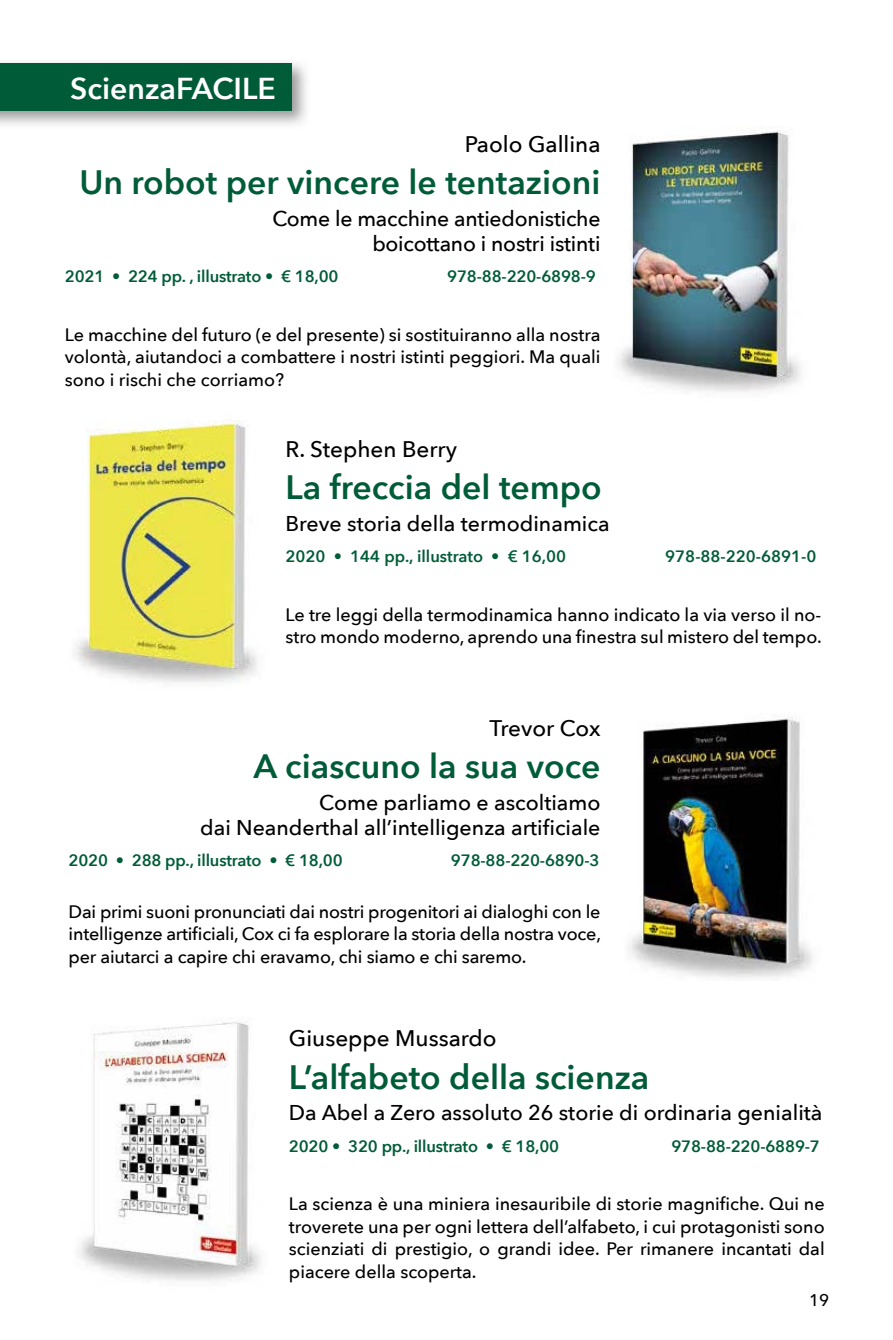
<style>
.page{position:relative;width:893px;height:1340px;background:#fff}
.page>*{position:absolute;margin:0;border:0;box-sizing:border-box;transform-origin:0 0}
.t1{font:600 33.75px "Avenir Next";color:#005c38}
.t2{font:600 30.15px "Avenir Next";color:#fff}
.t3{font:500 22.5px "Avenir Next";color:#000}
.t4{font:500 21.38px/24.8px "Avenir Next";color:#000;text-align:right}
.t5{font:500 18px/22.5px "Avenir Next";color:#000;text-align:justify}
.t6{font:500 16.88px "Avenir Next";color:#000}
.t7{font:600 16.43px "Avenir Next";letter-spacing:-.01em;color:#005c38}
</style>
<div class="page">
<img style="left:0;top:63px;width:307px;height:62px">
<div style="left:0;top:64px;width:292px;height:47px;background:#005c38"></div>
<img style="left:628px;top:717px;width:185px;height:261px">
<img style="left:78px;top:1022px;width:183px;height:259px">
<img style="left:617px;top:131px;width:184px;height:261px">
<img style="left:74px;top:420px;width:183px;height:263px">
<h2 class="t2" style="left:70px;top:63px;width:207px">ScienzaFACILE</h2>
<p class="t3" style="left:465px;top:124px;width:137px">Paolo Gallina</p>
<h1 class="t1" style="left:79px;top:154px;width:523px">Un robot per vincere le tentazioni</h1>
<p class="t4" style="left:272px;top:205px;width:330px">Come le macchine antiedonistiche boicottano i nostri istinti</p>
<p class="t7" style="left:65px;top:262px;width:275px">2021 • 224 pp. , illustrato • € 18,00</p>
<p class="t7" style="left:447px;top:262px;width:150px">978-88-220-6898-9</p>
<p class="t5" style="left:65px;top:322px;width:537px">Le macchine del futuro (e del presente) si sostituiranno alla nostra volontà, aiutandoci a combattere i nostri istinti peggiori. Ma quali sono i rischi che corriamo?</p>
<p class="t3" style="left:285px;top:429px;width:173px">R. Stephen Berry</p>
<h1 class="t1" style="left:285px;top:458px;width:318px">La freccia del tempo</h1>
<p class="t4" style="left:285px;top:510px;width:326px">Breve storia della termodinamica</p>
<p class="t7" style="left:285px;top:542px;width:282px">2020 • 144 pp., illustrato • € 16,00</p>
<p class="t7" style="left:665px;top:542px;width:153px">978-88-220-6891-0</p>
<p class="t5" style="left:285px;top:602px;width:538px">Le tre leggi della termodinamica hanno indicato la via verso il no&shy;stro mondo moderno, aprendo una finestra sul mistero del tempo.</p>
<p class="t3" style="left:490px;top:708px;width:112px">Trevor Cox</p>
<h1 class="t1" style="left:254px;top:737px;width:348px">A ciascuno la sua voce</h1>
<p class="t4" style="left:200px;top:789px;width:402px">Come parliamo e ascoltiamo<br>dai Neanderthal all’intelligenza artificiale</p>
<p class="t7" style="left:69px;top:846px;width:276px">2020 • 288 pp., illustrato • € 18,00</p>
<p class="t7" style="left:451px;top:846px;width:150px">978-88-220-6890-3</p>
<p class="t5" style="left:69px;top:899px;width:534px">Dai primi suoni pronunciati dai nostri progenitori ai dialoghi con le intelligenze artificiali, Cox ci fa esplorare la storia della nostra voce, per aiutarci a capire chi eravamo, chi siamo e chi saremo.</p>
<p class="t3" style="left:289px;top:1019px;width:209px">Giuseppe Mussardo</p>
<h1 class="t1" style="left:289px;top:1048px;width:362px">L’alfabeto della scienza</h1>
<p class="t4" style="left:289px;top:1099px;width:535px">Da Abel a Zero assoluto 26 storie di ordinaria genialità</p>
<p class="t7" style="left:289px;top:1132px;width:272px">2020 • 320 pp., illustrato • € 18,00</p>
<p class="t7" style="left:671px;top:1132px;width:150px">978-88-220-6889-7</p>
<p class="t5" style="left:289px;top:1192px;width:537px">La scienza è una miniera inesauribile di storie magnifiche. Qui ne troverete una per ogni lettera dell’alfabeto, i cui protagonisti sono scienziati di prestigio, o grandi idee. Per rimanere incantati dal piacere della scoperta.</p>
<p class="t6" style="left:809px;top:1285px;width:22px">19</p>
</div>
